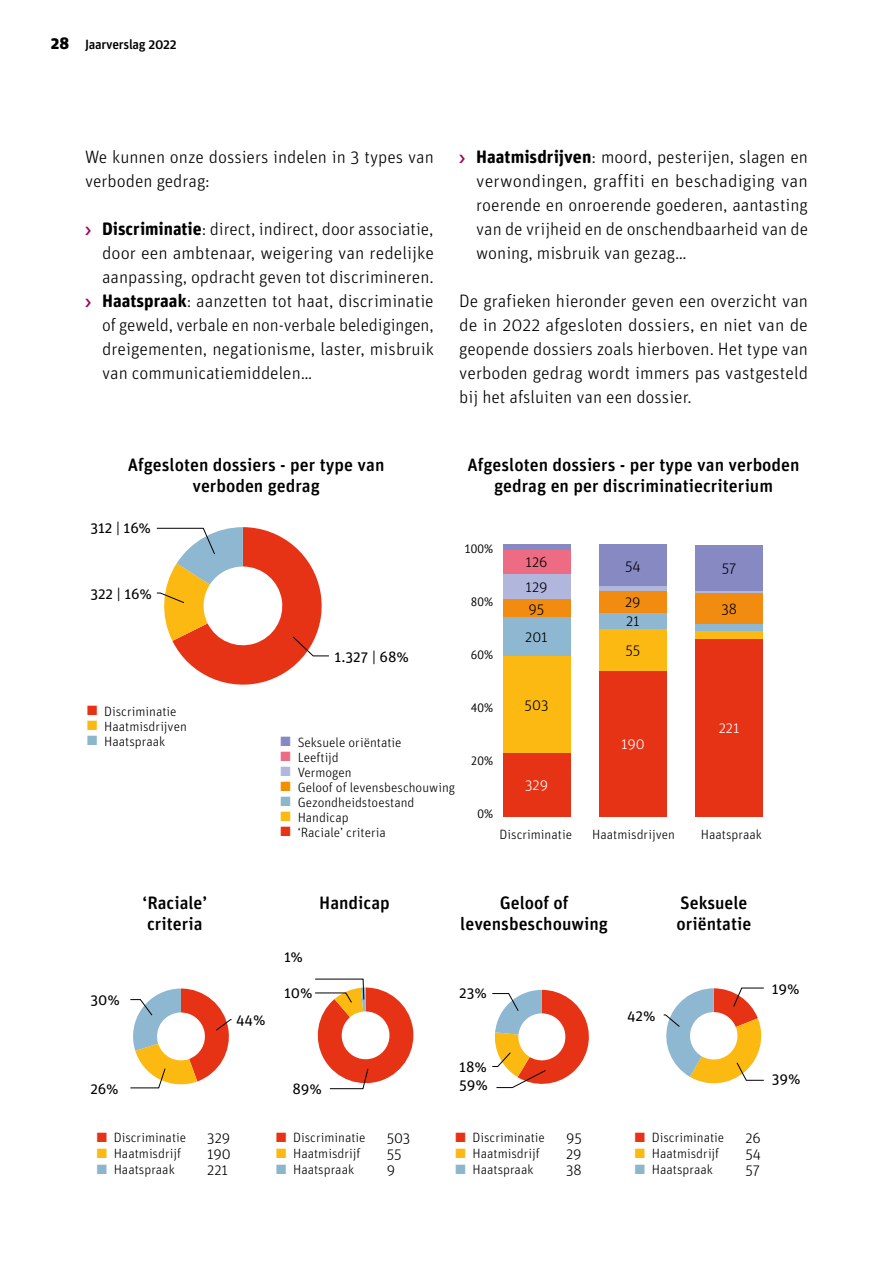
<style>
.page{position:relative;width:893px;height:1263px;background:#fff}
.page>*{position:absolute;margin:0;border:0;box-sizing:border-box;transform-origin:0 0}
.Body{font:300 18px/24px "Unit Rounded OT";color:#000;text-align:justify}
.Body-2{font:500 18px/21px "Unit Rounded OT";color:#000;text-align:center}
.Body-3{font:15px/18.5px "Unit Rounded OT";color:#000}
.Body-4{font:300 15px "Unit Rounded OT";color:#000}
.t1{font:300 15px "Unit Rounded OT";color:#fff}
.Body-5{font:300 13.5px "Unit Rounded OT";color:#000}
.t2{font:500 13.5px "Unit Rounded OT";letter-spacing:-.02em;color:#000}
.Body-6{font:13.5px "Zapf Dingbats ITC";color:#e63316}
.Body-7{font:13.5px "Zapf Dingbats ITC";color:#fbb911}
.Body-8{font:13.5px "Zapf Dingbats ITC";color:#8cb6cb}
.Body-9{font:13.5px "Zapf Dingbats ITC";color:#848ac4}
.Body-10{font:13.5px "Zapf Dingbats ITC";color:#ed6c84}
.Body-11{font:13.5px "Zapf Dingbats ITC";color:#b1b6dd}
.Body-12{font:13.5px "Zapf Dingbats ITC";color:#f28e00}
.List_Paragraph{font:12px "PT Sans";color:#000}
.s1{font-weight:900;font-size:16.5px}
.s2{font-weight:700}
</style>
<div class="page">
<svg style="left:156px;top:527px;width:173px;height:158px"></svg>
<div style="left:503px;top:753px;width:67px;height:63px;background:#e63316"></div>
<div style="left:503px;top:656px;width:67px;height:97px;background:#fbb911"></div>
<div style="left:503px;top:617px;width:67px;height:39px;background:#8eb7d1"></div>
<div style="left:503px;top:599px;width:67px;height:18px;background:#f28c10"></div>
<div style="left:503px;top:574px;width:67px;height:25px;background:#b1b6dd"></div>
<div style="left:503px;top:550px;width:67px;height:24px;background:#ed6c84"></div>
<div style="left:503px;top:545px;width:67px;height:5px;background:#8789c3"></div>
<div style="left:599px;top:671px;width:68px;height:145px;background:#e63316"></div>
<div style="left:599px;top:629px;width:68px;height:42px;background:#fbb911"></div>
<div style="left:599px;top:613px;width:68px;height:16px;background:#8eb7d1"></div>
<div style="left:599px;top:590px;width:68px;height:23px;background:#f28c10"></div>
<hr style="left:599px;top:586px;width:68px;height:4px;background:#b1b6dd">
<div style="left:599px;top:545px;width:68px;height:41px;background:#8789c3"></div>
<div style="left:695px;top:638px;width:68px;height:178px;background:#e63316"></div>
<div style="left:695px;top:631px;width:68px;height:7px;background:#fbb911"></div>
<div style="left:695px;top:624px;width:68px;height:7px;background:#8eb7d1"></div>
<div style="left:695px;top:593px;width:68px;height:31px;background:#f28c10"></div>
<hr style="left:695px;top:591px;width:68px;height:2px;background:#b1b6dd">
<hr style="left:695px;top:590px;width:68px;height:1px;background:#ed6c84">
<div style="left:695px;top:545px;width:68px;height:45px;background:#8789c3"></div>
<svg style="left:130px;top:988px;width:102px;height:100px"></svg>
<svg style="left:315px;top:978px;width:99px;height:111px"></svg>
<svg style="left:492px;top:990px;width:97px;height:98px"></svg>
<svg style="left:663px;top:987px;width:101px;height:97px"></svg>
<p class="t2" style="left:51px;top:36px;width:128px"><span class="s1">28</span> Jaarverslag 2022</p>
<p class="Body" style="left:85px;top:145px;width:350px">We kunnen onze dossiers indelen in 3 types van verboden gedrag:</p>
<p class="Body" style="left:102px;top:217px;width:333px"><span class="s2">Discriminatie</span>: direct, indirect, door associatie, door een ambtenaar, weigering van redelijke aanpassing, opdracht geven tot discrimineren.</p>
<p class="Body" style="left:102px;top:289px;width:333px"><span class="s2">Haatspraak</span>: aanzetten tot haat, discriminatie of geweld, verbale en non-verbale beledigingen, dreigementen, negationisme, laster, misbruik van communicatiemiddelen…</p>
<p class="Body" style="left:476px;top:145px;width:333px"><span class="s2">Haatmisdrijven</span>: moord, pesterijen, slagen en verwondingen, graffiti en beschadiging van roerende en onroerende goederen, aantasting van de vrijheid en de onschendbaarheid van de woning, misbruik van gezag…</p>
<p class="Body" style="left:459px;top:289px;width:350px">De grafieken hieronder geven een overzicht van de in 2022 afgesloten dossiers, en niet van de geopende dossiers zoals hierboven. Het type van verboden gedrag wordt immers pas vastgesteld bij het afsluiten van een dossier.</p>
<p class="Body-2" style="left:128px;top:454px;width:258px">Afgesloten dossiers - per type van verboden gedrag</p>
<p class="Body-2" style="left:468px;top:454px;width:333px">Afgesloten dossiers - per type van verboden gedrag en per discriminatiecriterium</p>
<p class="Body-3" style="left:90px;top:519px;width:62px">312 | 16%</p>
<p class="List_Paragraph" style="left:464px;top:541px;width:30px">100%</p>
<p class="Body-4" style="left:525px;top:553px;width:24px">126</p>
<p class="Body-4" style="left:625px;top:557px;width:17px">54</p>
<p class="Body-4" style="left:722px;top:559px;width:16px">57</p>
<p class="Body-3" style="left:90px;top:584px;width:63px">322 | 16%</p>
<p class="List_Paragraph" style="left:471px;top:594px;width:24px">80%</p>
<p class="Body-4" style="left:525px;top:578px;width:24px">129</p>
<p class="Body-4" style="left:529px;top:600px;width:17px">95</p>
<p class="Body-4" style="left:625px;top:593px;width:17px">29</p>
<p class="Body-4" style="left:626px;top:612px;width:15px">21</p>
<p class="Body-4" style="left:721px;top:600px;width:17px">38</p>
<p class="Body-4" style="left:525px;top:628px;width:24px">201</p>
<p class="Body-3" style="left:334px;top:647px;width:76px">1.327 | 68%</p>
<p class="List_Paragraph" style="left:471px;top:647px;width:24px">60%</p>
<p class="Body-4" style="left:625px;top:641px;width:16px">55</p>
<p class="Body-6" style="left:87px;top:704px;width:12px">■</p>
<p class="Body-5" style="left:104px;top:703px;width:74px">Discriminatie</p>
<p class="Body-7" style="left:87px;top:719px;width:12px">■</p>
<p class="Body-5" style="left:104px;top:718px;width:84px">Haatmisdrijven</p>
<p class="Body-8" style="left:87px;top:734px;width:12px">■</p>
<p class="Body-5" style="left:104px;top:733px;width:63px">Haatspraak</p>
<p class="List_Paragraph" style="left:471px;top:700px;width:24px">40%</p>
<p class="Body-4" style="left:525px;top:696px;width:25px">503</p>
<p class="t1" style="left:719px;top:719px;width:22px">221</p>
<p class="Body-9" style="left:281px;top:735px;width:12px">■</p>
<p class="Body-5" style="left:298px;top:734px;width:105px">Seksuele oriëntatie</p>
<p class="Body-10" style="left:281px;top:750px;width:12px">■</p>
<p class="Body-5" style="left:298px;top:749px;width:43px">Leeftijd</p>
<p class="Body-11" style="left:281px;top:765px;width:12px">■</p>
<p class="Body-5" style="left:298px;top:764px;width:55px">Vermogen</p>
<p class="Body-12" style="left:281px;top:780px;width:12px">■</p>
<p class="Body-5" style="left:298px;top:779px;width:159px">Geloof of levensbeschouwing</p>
<p class="Body-8" style="left:281px;top:795px;width:12px">■</p>
<p class="Body-5" style="left:298px;top:794px;width:118px">Gezondheidstoestand</p>
<p class="Body-7" style="left:281px;top:810px;width:12px">■</p>
<p class="Body-5" style="left:298px;top:809px;width:53px">Handicap</p>
<p class="Body-6" style="left:281px;top:825px;width:12px">■</p>
<p class="Body-5" style="left:298px;top:824px;width:90px">‘Raciale’ criteria</p>
<p class="Body-5" style="left:500px;top:826px;width:74px">Discriminatie</p>
<p class="Body-5" style="left:592px;top:826px;width:84px">Haatmisdrijven</p>
<p class="Body-5" style="left:701px;top:826px;width:63px">Haatspraak</p>
<p class="t1" style="left:621px;top:735px;width:25px">190</p>
<p class="List_Paragraph" style="left:471px;top:753px;width:24px">20%</p>
<p class="t1" style="left:525px;top:776px;width:24px">329</p>
<p class="List_Paragraph" style="left:477px;top:806px;width:17px">0%</p>
<p class="Body-2" style="left:143px;top:892px;width:66px;text-align:left">‘Raciale’ criteria</p>
<p class="Body-3" style="left:90px;top:990px;width:31px">30%</p>
<p class="Body-3" style="left:90px;top:1079px;width:30px">26%</p>
<p class="Body-2" style="left:319px;top:892px;width:72px">Handicap</p>
<p class="Body-4" style="left:259px;top:1010px;width:14px">%</p>
<p class="Body-3" style="left:236px;top:1010px;width:31px">44%</p>
<p class="Body-3" style="left:284px;top:948px;width:20px">1%</p>
<p class="Body-3" style="left:284px;top:984px;width:30px">10%</p>
<p class="Body-3" style="left:292px;top:1079px;width:31px">89%</p>
<p class="Body-6" style="left:97px;top:1130px;width:12px">■</p>
<p class="Body-5" style="left:114px;top:1129px;width:74px">Discriminatie</p>
<p class="Body-4" style="left:207px;top:1129px;width:24px">329</p>
<p class="Body-7" style="left:97px;top:1147px;width:12px">■</p>
<p class="Body-5" style="left:114px;top:1145px;width:69px">Haatmisdrijf</p>
<p class="Body-4" style="left:207px;top:1145px;width:25px">190</p>
<p class="Body-8" style="left:97px;top:1163px;width:12px">■</p>
<p class="Body-5" style="left:114px;top:1162px;width:63px">Haatspraak</p>
<p class="Body-4" style="left:207px;top:1161px;width:22px">221</p>
<p class="Body-6" style="left:276px;top:1130px;width:12px">■</p>
<p class="Body-5" style="left:293px;top:1129px;width:74px">Discriminatie</p>
<p class="Body-4" style="left:387px;top:1129px;width:25px">503</p>
<p class="Body-7" style="left:276px;top:1147px;width:12px">■</p>
<p class="Body-5" style="left:293px;top:1145px;width:69px">Haatmisdrijf</p>
<p class="Body-4" style="left:387px;top:1145px;width:16px">55</p>
<p class="Body-8" style="left:276px;top:1163px;width:12px">■</p>
<p class="Body-5" style="left:293px;top:1162px;width:63px">Haatspraak</p>
<p class="Body-4" style="left:387px;top:1161px;width:10px">9</p>
<p class="Body-2" style="left:460px;top:892px;width:149px">Geloof of levensbeschouwing</p>
<p class="Body-2" style="left:676px;top:892px;width:76px;text-align:left">Seksuele oriëntatie</p>
<p class="Body-3" style="left:459px;top:984px;width:29px">23%</p>
<p class="Body-3" style="left:772px;top:979px;width:29px">19%</p>
<p class="Body-3" style="left:627px;top:1006px;width:30px">42%</p>
<p class="Body-3" style="left:459px;top:1057px;width:30px">18%<br>59%</p>
<p class="Body-3" style="left:772px;top:1070px;width:30px">39%</p>
<p class="Body-4" style="left:784px;top:1071px;width:14px">%</p>
<p class="Body-6" style="left:455px;top:1130px;width:12px">■</p>
<p class="Body-5" style="left:472px;top:1129px;width:74px">Discriminatie</p>
<p class="Body-4" style="left:566px;top:1129px;width:17px">95</p>
<p class="Body-7" style="left:455px;top:1147px;width:12px">■</p>
<p class="Body-5" style="left:472px;top:1145px;width:69px">Haatmisdrijf</p>
<p class="Body-4" style="left:566px;top:1145px;width:17px">29</p>
<p class="Body-8" style="left:455px;top:1163px;width:12px">■</p>
<p class="Body-5" style="left:472px;top:1162px;width:63px">Haatspraak</p>
<p class="Body-4" style="left:566px;top:1161px;width:17px">38</p>
<p class="Body-6" style="left:635px;top:1130px;width:12px">■</p>
<p class="Body-5" style="left:652px;top:1129px;width:74px">Discriminatie</p>
<p class="Body-4" style="left:745px;top:1129px;width:17px">26</p>
<p class="Body-7" style="left:635px;top:1147px;width:12px">■</p>
<p class="Body-5" style="left:652px;top:1145px;width:69px">Haatmisdrijf</p>
<p class="Body-4" style="left:745px;top:1145px;width:17px">54</p>
<p class="Body-8" style="left:635px;top:1163px;width:12px">■</p>
<p class="Body-5" style="left:652px;top:1162px;width:63px">Haatspraak</p>
<p class="Body-4" style="left:745px;top:1161px;width:16px">57</p>
</div>
